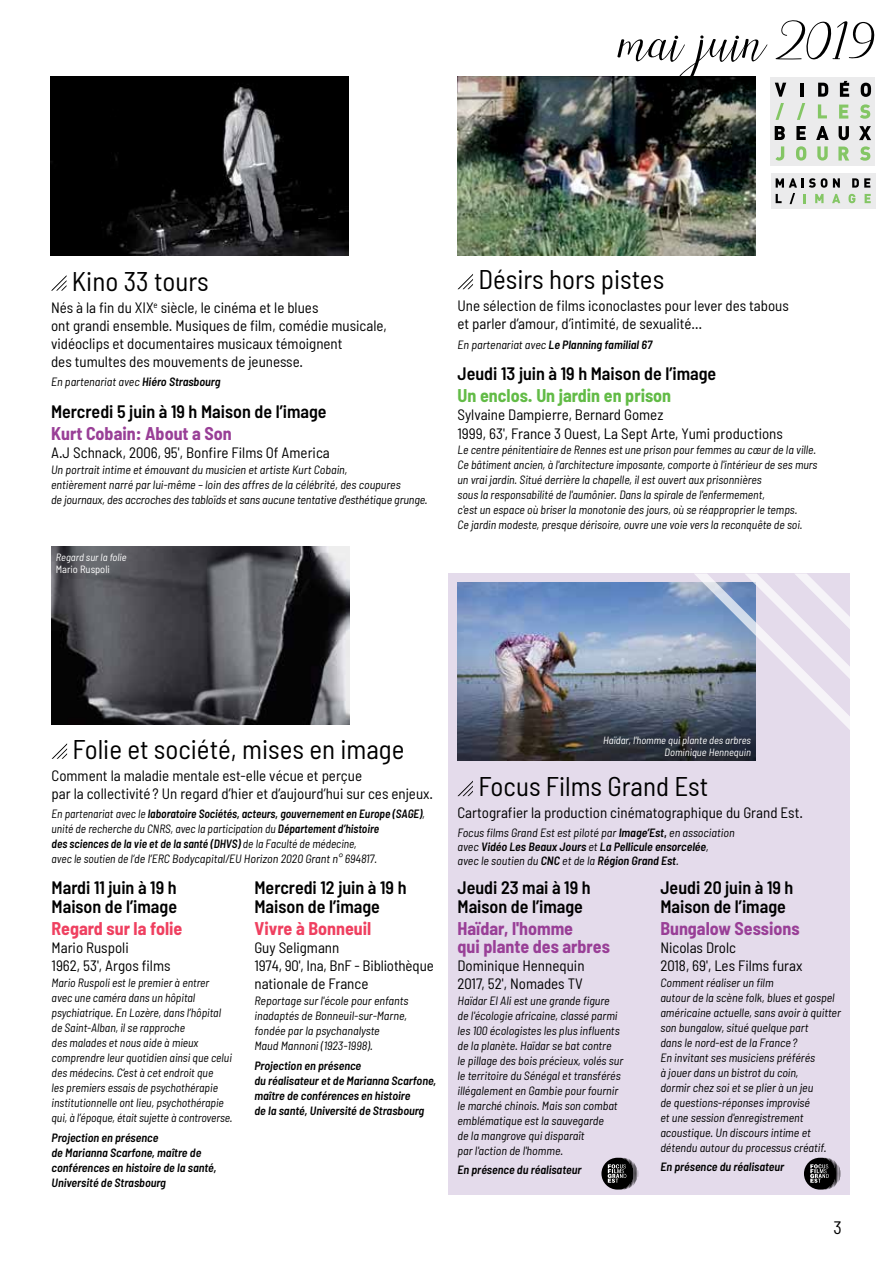
<style>
.page{position:relative;width:893px;height:1263px;background:#fff}
.page>*{position:absolute;margin:0;border:0;box-sizing:border-box;transform-origin:0 0}
.t1{font:64.05px "Austina";color:#000}
.t2{font:semi-condensed 27px "Barlow";color:#000}
.t3{font:600 semi-condensed 18px/18.8px "Barlow";color:#000}
.t4{font:700 semi-condensed 18px/18px "Barlow";color:#993f97}
.t5{font:700 semi-condensed 18px "Barlow";color:#ef4060}
.t6{font:700 semi-condensed 18px "Barlow";color:#62bb46}
.t7{font:semi-condensed 18px "Barlow";color:#000}
.t8{font:semi-condensed 15px/18px "Barlow";color:#000}
.t9{font:italic semi-condensed 12px/15px "Barlow";color:#000}
.t10{font:italic 600 semi-condensed 12px/15px "Barlow";color:#000}
.t11{font:italic semi-condensed 12px/15px "Barlow";color:#000;scale:.95 1}
.t12{font:italic semi-condensed 10.5px/12px "Barlow";color:#fff;text-align:right}
.t13{font:semi-condensed 10.5px "Barlow";color:#fff}
.s1{font-weight:600}
.s2{font-weight:400}
.s3{font-weight:600;font-style:normal}
</style>
<div class="page">
<img style="left:457px;top:77px;width:298px;height:178px">
<div style="left:449px;top:573px;width:401px;height:622px;background:#e4dbeb"></div>
<div style="left:771px;top:174px;width:104px;height:35px;background:#ebebec"></div>
<div style="left:771px;top:77px;width:104px;height:89px;background:#ebebec"></div>
<svg style="left:852px;top:178px;width:18px;height:10px"></svg>
<svg style="left:775px;top:83px;width:11px;height:14px"></svg>
<hr style="left:800px;top:83px;width:3px;height:14px;background:#000">
<svg style="left:818px;top:83px;width:10px;height:14px"></svg>
<svg style="left:840px;top:81px;width:9px;height:16px"></svg>
<svg style="left:861px;top:83px;width:10px;height:14px"></svg>
<svg style="left:775px;top:126px;width:10px;height:14px"></svg>
<svg style="left:796px;top:126px;width:10px;height:14px"></svg>
<svg style="left:816px;top:126px;width:13px;height:14px"></svg>
<svg style="left:839px;top:126px;width:10px;height:14px"></svg>
<svg style="left:859px;top:126px;width:12px;height:14px"></svg>
<svg style="left:776px;top:178px;width:64px;height:26px"></svg>
<svg style="left:848px;top:194px;width:7px;height:9px"></svg>
<svg style="left:865px;top:194px;width:6px;height:9px"></svg>
<svg style="left:775px;top:146px;width:9px;height:15px"></svg>
<svg style="left:796px;top:146px;width:10px;height:15px"></svg>
<svg style="left:776px;top:103px;width:8px;height:17px"></svg>
<svg style="left:797px;top:103px;width:8px;height:17px"></svg>
<svg style="left:818px;top:104px;width:9px;height:14px"></svg>
<svg style="left:839px;top:105px;width:9px;height:14px"></svg>
<svg style="left:860px;top:104px;width:10px;height:15px"></svg>
<svg style="left:817px;top:146px;width:11px;height:15px"></svg>
<svg style="left:838px;top:147px;width:11px;height:14px"></svg>
<svg style="left:860px;top:146px;width:10px;height:15px"></svg>
<img style="left:51px;top:77px;width:297px;height:178px">
<svg style="left:51px;top:275px;width:16px;height:16px"></svg>
<img style="left:457px;top:582px;width:298px;height:179px">
<svg style="left:457px;top:781px;width:16px;height:15px"></svg>
<svg style="left:458px;top:274px;width:15px;height:15px"></svg>
<svg style="left:601px;top:1158px;width:38px;height:31px"></svg>
<svg style="left:804px;top:1158px;width:37px;height:31px"></svg>
<img style="left:52px;top:546px;width:297px;height:179px">
<svg style="left:52px;top:743px;width:15px;height:16px"></svg>
<svg style="left:694px;top:573px;width:156px;height:157px"></svg>
<h1 class="t1" style="left:621px;top:0;width:256px">mai juin 2019</h1>
<h2 class="t2" style="left:72px;top:264px;width:138px">Kino 33 tours</h2>
<p class="t8" style="left:51px;top:298px;width:337px">Nés à la fin du XIX<sup>e</sup> siècle, le cinéma et le blues<br>ont grandi ensemble. Musiques de film, comédie musicale, vidéoclips et documentaires musicaux témoignent<br>des tumultes des mouvements de jeunesse.</p>
<p class="t9" style="left:51px;top:374px;width:171px">En partenariat avec <span class="s1">Hiéro Strasbourg</span></p>
<h3 class="t3" style="left:51px;top:401px;width:277px">Mercredi 5 juin à 19 h Maison de l’image</h3>
<h3 class="t4" style="left:51px;top:424px;width:182px">Kurt Cobain: About a Son</h3>
<p class="t8" style="left:51px;top:443px;width:280px">A.J Schnack, 2006, 95', Bonfire Films Of America</p>
<p class="t9" style="left:51px;top:462px;width:378px">Un portrait intime et émouvant du musicien et artiste Kurt Cobain,<br>entièrement narré par lui-même – loin des affres de la célébrité, des coupures<br>de journaux, des accroches des tabloïds et sans aucune tentative d'esthétique grunge.</p>
<p class="t12" style="left:56px;top:551px;width:72px">Regard sur la folie</p>
<p class="t13" style="left:56px;top:562px;width:56px">Mario Ruspoli</p>
<h2 class="t2" style="left:478px;top:263px;width:187px">Désirs hors pistes</h2>
<p class="t8" style="left:457px;top:297px;width:333px">Une sélection de films iconoclastes pour lever des tabous et parler d’amour, d’intimité, de sexualité…</p>
<p class="t10" style="left:457px;top:337px;width:196px"><span class="s2">En partenariat avec</span> Le Planning familial 67</p>
<h3 class="t3" style="left:457px;top:364px;width:260px">Jeudi 13 juin à 19 h Maison de l’image</h3>
<h3 class="t6" style="left:457px;top:385px;width:215px">Un enclos. Un jardin en prison</h3>
<p class="t8" style="left:457px;top:406px;width:327px">Sylvaine Dampierre, Bernard Gomez<br>1999, 63', France 3 Ouest, La Sept Arte, Yumi productions</p>
<p class="t9" style="left:457px;top:442px;width:361px">Le centre pénitentiaire de Rennes est une prison pour femmes au cœur de la ville.<br>Ce bâtiment ancien, à l'architecture imposante, comporte à l'intérieur de ses murs un vrai jardin. Situé derrière la chapelle, il est ouvert aux prisonnières<br>sous la responsabilité de l'aumônier. Dans la spirale de l'enfermement,<br>c'est un espace où briser la monotonie des jours, où se réapproprier le temps.<br>Ce jardin modeste, presque dérisoire, ouvre une voie vers la reconquête de soi.</p>
<h2 class="t2" style="left:73px;top:732px;width:333px">Folie et société, mises en image</h2>
<p class="t8" style="left:52px;top:766px;width:383px">Comment la maladie mentale est-elle vécue et perçue<br>par la collectivité ? Un regard d’hier et d’aujourd’hui sur ces enjeux.</p>
<p class="t11" style="left:52px;top:806px;width:395px">En partenariat avec le <span class="s1">laboratoire Sociétés, acteurs, gouvernement en Europe (SAGE)</span>, unité de recherche du CNRS, avec la participation du <span class="s1">Département d’histoire<br>des sciences de la vie et de la santé (DHVS)</span> de la Faculté de médecine,<br>avec le soutien de l’de l’ERC Bodycapital/EU Horizon 2020 Grant n° 694817.</p>
<h3 class="t3" style="left:52px;top:878px;width:127px">Mardi 11 juin à 19 h<br>Maison de l’image</h3>
<h3 class="t5" style="left:52px;top:918px;width:132px">Regard sur la folie</h3>
<p class="t8" style="left:52px;top:938px;width:120px">Mario Ruspoli<br>1962, 53', Argos films</p>
<p class="t9" style="left:52px;top:975px;width:183px">Mario Ruspoli est le premier à entrer avec une caméra dans un hôpital psychiatrique. En Lozère, dans l’hôpital de Saint-Alban, il se rapproche<br>des malades et nous aide à mieux comprendre leur quotidien ainsi que celui des médecins. C’est à cet endroit que<br>les premiers essais de psychothérapie institutionnelle ont lieu, psychothérapie qui, à l’époque, était sujette à controverse.</p>
<p class="t10" style="left:52px;top:1129px;width:167px">Projection en présence<br>de Marianna Scarfone, maître de conférences en histoire de la santé,<br>Université de Strasbourg</p>
<h3 class="t3" style="left:254px;top:878px;width:154px">Mercredi 12 juin à 19 h<br>Maison de l’image</h3>
<h3 class="t5" style="left:254px;top:918px;width:118px">Vivre à Bonneuil</h3>
<p class="t8" style="left:254px;top:938px;width:181px">Guy Seligmann<br>1974, 90', Ina, BnF - Bibliothèque nationale de France</p>
<p class="t9" style="left:254px;top:993px;width:155px">Reportage sur l'école pour enfants inadaptés de Bonneuil-sur-Marne, fondée par la psychanalyste<br>Maud Mannoni (1923-1998).</p>
<p class="t10" style="left:254px;top:1057px;width:183px">Projection en présence<br>du réalisateur et de Marianna Scarfone, maître de conférences en histoire<br>de la santé, Université de Strasbourg</p>
<p class="t12" style="left:603px;top:734px;width:149px">Haïdar, l'homme qui plante des arbres<br>Dominique Hennequin</p>
<h2 class="t2" style="left:478px;top:770px;width:231px">Focus Films Grand Est</h2>
<p class="t8" style="left:457px;top:803px;width:347px">Cartografier la production cinématographique du Grand Est.</p>
<p class="t9" style="left:457px;top:825px;width:279px;line-height:14.2px">Focus films Grand Est est piloté par <span class="s1">Image’Est</span><span class="s3">,</span> en association avec <span class="s1">Vidéo Les Beaux Jours</span> et <span class="s1">La Pellicule ensorcelée</span>,<br>avec le soutien du <span class="s1">CNC</span> et de la <span class="s1">Région Grand Est</span>.</p>
<h3 class="t3" style="left:457px;top:878px;width:135px">Jeudi 23 mai à 19 h<br>Maison de l’image</h3>
<h3 class="t4" style="left:457px;top:919px;width:154px">Haïdar, l'homme<br>qui plante des arbres</h3>
<p class="t8" style="left:457px;top:956px;width:129px">Dominique Hennequin<br>2017, 52', Nomades TV</p>
<p class="t9" style="left:457px;top:993px;width:167px">Haïdar El Ali est une grande figure de l'écologie africaine, classé parmi les 100 écologistes les plus influents de la planète. Haïdar se bat contre<br>le pillage des bois précieux, volés sur le territoire du Sénégal et transférés illégalement en Gambie pour fournir le marché chinois. Mais son combat emblématique est la sauvegarde<br>de la mangrove qui disparaît<br>par l'action de l'homme.</p>
<p class="t10" style="left:457px;top:1162px;width:125px">En présence du réalisateur</p>
<h3 class="t3" style="left:660px;top:878px;width:135px">Jeudi 20 juin à 19 h<br>Maison de l’image</h3>
<h3 class="t4" style="left:660px;top:919px;width:141px">Bungalow Sessions</h3>
<p class="t8" style="left:660px;top:938px;width:144px">Nicolas Drolc<br>2018, 69', Les Films furax</p>
<p class="t9" style="left:660px;top:975px;width:182px">Comment réaliser un film<br>autour de la scène folk, blues et gospel américaine actuelle, sans avoir à quitter son bungalow, situé quelque part<br>dans le nord-est de la France ?<br>En invitant ses musiciens préférés<br>à jouer dans un bistrot du coin,<br>dormir chez soi et se plier à un jeu<br>de questions-réponses improvisé<br>et une session d'enregistrement acoustique. Un discours intime et détendu autour du processus créatif.</p>
<p class="t10" style="left:660px;top:1159px;width:125px">En présence du réalisateur</p>
<h3 class="t7" style="left:834px;top:1216px;width:10px">3</h3>
</div>
